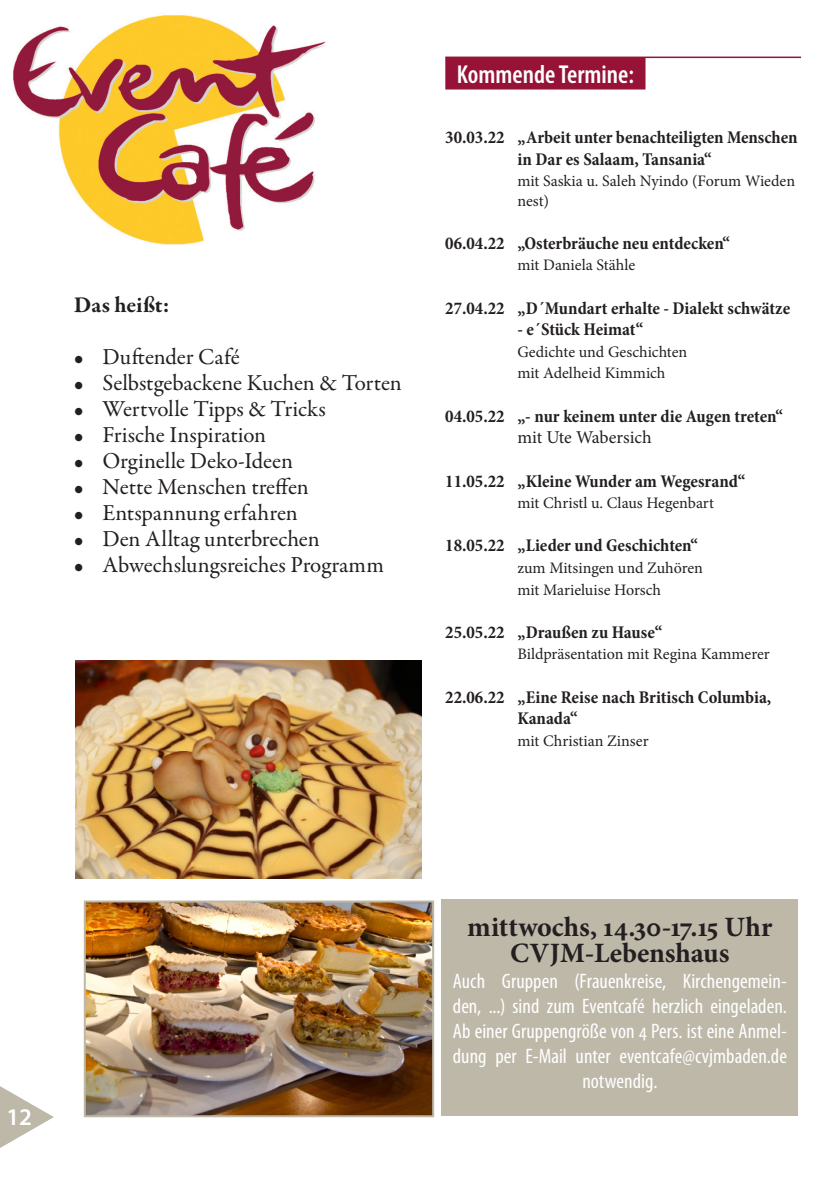
<style>
.page{position:relative;width:840px;height:1191px;background:#fff}
.page>*{position:absolute;margin:0;border:0;box-sizing:border-box;transform-origin:0 0}
.t1{font:700 28px/26px "Minion Pro";color:#231f20;text-align:center}
.t2{font:600 condensed 26px "Myriad Pro";color:#fff}
.t3{font:600 24px "Myriad Pro";color:#fff}
.t4{font:23px "Garamond Premr Pro";letter-spacing:-.005em;color:#231f20}
.t5{font:700 23px "Garamond Premr Pro";color:#231f20}
.t6{font:condensed 21px/25.2px "Myriad Pro";color:#fff;text-align:center}
.t7{font:700 condensed 18px/21.6px "Minion Pro";color:#231f20}
.t8{font:18px "Minion Pro";letter-spacing:-.005em;color:#231f20}
.t9{font:16px/21.6px "Minion Pro";color:#231f20}
</style>
<div class="page">
<svg style="left:0;top:1086px;width:54px;height:62px"></svg>
<hr style="left:445px;top:57px;width:355px;height:1px;background:#961236">
<div style="left:445px;top:57px;width:200px;height:32px;background:#961236"></div>
<img style="left:87px;top:903px;width:344px;height:211px">
<div style="left:84px;top:900px;width:350px;height:217px;border:2px solid #beb8a9"></div>
<img style="left:13px;top:15px;width:313px;height:230px">
<div style="left:441px;top:899px;width:356px;height:217px;background:#beb8a9"></div>
<img style="left:76px;top:660px;width:345px;height:218px">
<p class="t5" style="left:74px;top:291px;width:97px">Das heißt:</p>
<p class="t4" style="left:74px;top:343px;width:167px">• Duftender Café</p>
<p class="t4" style="left:74px;top:369px;width:329px">• Selbstgebackene Kuchen &amp; Torten</p>
<p class="t4" style="left:74px;top:395px;width:253px">• Wertvolle Tipps &amp; Tricks</p>
<p class="t4" style="left:74px;top:421px;width:194px">• Frische Inspiration</p>
<p class="t4" style="left:74px;top:447px;width:220px">• Orginelle Deko-Ideen</p>
<p class="t4" style="left:74px;top:473px;width:236px">• Nette Menschen treffen</p>
<p class="t4" style="left:74px;top:499px;width:225px">• Entspannung erfahren</p>
<p class="t4" style="left:74px;top:525px;width:247px">• Den Alltag unterbrechen</p>
<p class="t4" style="left:74px;top:551px;width:311px">• Abwechslungsreiches Programm</p>
<h2 class="t2" style="left:456px;top:58px;width:179px">Kommende Termine:</h2>
<p class="t7" style="left:517px;top:126px;width:281px;text-indent:-72px">30.03.22 „Arbeit unter benachteiligten Menschen in Dar es Salaam, Tansania“</p>
<p class="t9" style="left:517px;top:172px;width:279px;line-height:19.2px">mit Saskia u. Saleh Nyindo (Forum Wieden nest)</p>
<p class="t7" style="left:445px;top:232px;width:286px">06.04.22 „Osterbräuche neu entdecken“</p>
<p class="t9" style="left:517px;top:254px;width:119px">mit Daniela Stähle</p>
<p class="t7" style="left:445px;top:297px;width:346px">27.04.22 „D´Mundart erhalte - Dialekt schwätze</p>
<p class="t7" style="left:517px;top:318px;width:127px">- e´Stück Heimat“</p>
<p class="t9" style="left:517px;top:341px;width:171px">Gedichte und Geschichten mit Adelheid Kimmich</p>
<p class="t7" style="left:445px;top:405px;width:339px">04.05.22 „- nur keinem unter die Augen treten“</p>
<p class="t8" style="left:517px;top:425px;width:136px">mit Ute Wabersich</p>
<p class="t7" style="left:445px;top:470px;width:301px">11.05.22 „Kleine Wunder am Wegesrand“</p>
<p class="t9" style="left:517px;top:492px;width:198px">mit Christl u. Claus Hegenbart</p>
<p class="t7" style="left:445px;top:534px;width:254px">18.05.22 „Lieder und Geschichten“</p>
<p class="t9" style="left:517px;top:557px;width:187px">zum Mitsingen und Zuhören mit Marieluise Horsch</p>
<p class="t7" style="left:445px;top:621px;width:218px">25.05.22 „Draußen zu Hause“</p>
<p class="t9" style="left:517px;top:643px;width:254px">Bildpräsentation mit Regina Kammerer</p>
<p class="t7" style="left:517px;top:686px;width:255px;text-indent:-72px">22.06.22 „Eine Reise nach Britisch Columbia,<br>Kanada“</p>
<p class="t9" style="left:517px;top:730px;width:133px">mit Christian Zinser</p>
<h3 class="t3" style="left:6px;top:1101px;width:27px">12</h3>
<h1 class="t1" style="left:467px;top:914px;width:306px">mittwochs, 14.30-17.15 Uhr<br>CVJM-Lebenshaus</h1>
<p class="t6" style="left:452px;top:967px;width:335px">Auch Gruppen (Frauenkreise, Kirchengemein&shy;den, ...) sind zum Eventcafé herzlich eingeladen.<br>Ab einer Gruppengröße von 4 Pers. ist eine Anmel&shy;dung per E-Mail unter eventcafe@cvjmbaden.de notwendig.</p>
</div>
